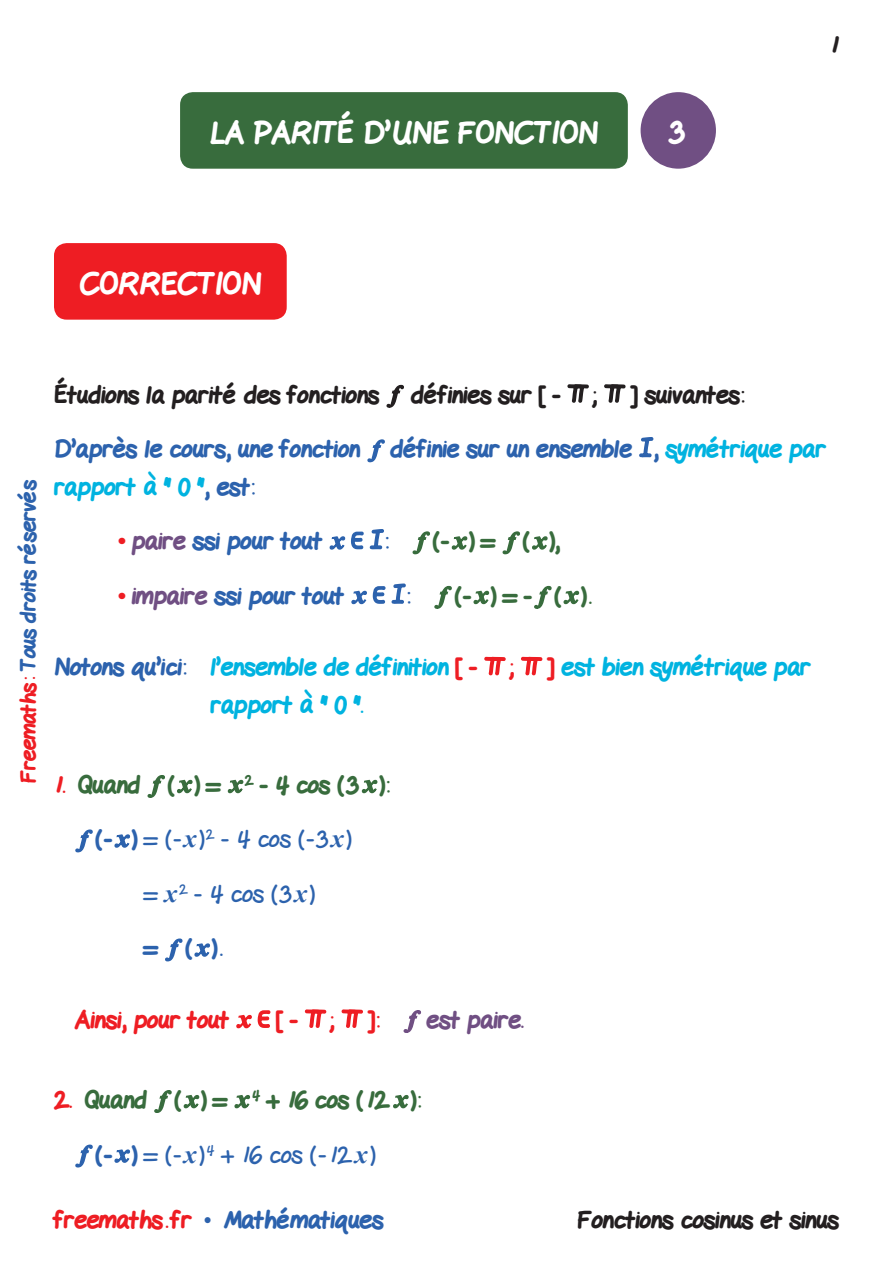
<style>
.page{position:relative;width:893px;height:1263px;background:#fff}
.page>*{position:absolute;margin:0;border:0;box-sizing:border-box;transform-origin:0 0}
.t1{font:800 30px "Gel Pen";color:#fff}
.t2{font:800 30px "Gel Pen";color:#fff}
.Texte-Cor{font:800 24px "Gel Pen";color:#2c62ad}
.Texte-Cor-2{font:800 24px "Gel Pen";color:#00b3e0}
.Sous_titre-Cor{font:800 24px "Gel Pen";color:#231f20}
.Texte-Cor-3{font:24px "Gel Pen";color:#2c62ad}
.Sous_titre-Cor-2{font:800 24px "Gel Pen";color:#386c3d}
.Texte-Cor-4{font:800 24px "Gel Pen";color:#ee1d23}
.Texte-Cor-5{font:800 24px "Gel Pen";color:#386c3d}
.Texte-Cor-6{font:800 24px "Gel Pen";color:#704f83}
.t3{font:800 21px "Gel Pen";letter-spacing:-.01em;color:#2c62ad}
.s1{color:#ee1d23}
.s2{color:#00b3e0}
.s3{color:#2c62ad}
.s4{font-family:"Times New Roman";font-weight:700;color:#ee1d23}
.s5{color:#704f83}
.s6{font-weight:800}
.s7{font-family:"Times New Roman";font-weight:700;font-style:italic;font-size:25.5px}
.s8{font-family:"Times New Roman";font-weight:400}
</style>
<div class="page">
<div style="left:54px;top:243px;width:233px;height:77px;background:#ee1d23;border-radius:13px"></div>
<svg style="left:386px;top:384px;width:18px;height:24px"></svg>
<svg style="left:567px;top:384px;width:22px;height:19px"></svg>
<svg style="left:604px;top:384px;width:22px;height:19px"></svg>
<svg style="left:367px;top:439px;width:18px;height:24px"></svg>
<svg style="left:639px;top:437px;width:15px;height:21px"></svg>
<svg style="left:329px;top:529px;width:55px;height:21px"></svg>
<svg style="left:412px;top:531px;width:18px;height:24px"></svg>
<svg style="left:451px;top:536px;width:17px;height:14px"></svg>
<svg style="left:502px;top:531px;width:18px;height:24px"></svg>
<svg style="left:532px;top:536px;width:16px;height:14px"></svg>
<svg style="left:351px;top:583px;width:55px;height:22px"></svg>
<svg style="left:434px;top:585px;width:18px;height:24px"></svg>
<svg style="left:473px;top:590px;width:17px;height:15px"></svg>
<svg style="left:534px;top:585px;width:18px;height:24px"></svg>
<svg style="left:563px;top:590px;width:17px;height:15px"></svg>
<svg style="left:484px;top:656px;width:22px;height:20px"></svg>
<svg style="left:521px;top:656px;width:22px;height:20px"></svg>
<svg style="left:147px;top:775px;width:18px;height:23px"></svg>
<svg style="left:177px;top:779px;width:16px;height:15px"></svg>
<svg style="left:227px;top:779px;width:17px;height:15px"></svg>
<svg style="left:361px;top:779px;width:17px;height:15px"></svg>
<svg style="left:75px;top:829px;width:18px;height:24px"></svg>
<svg style="left:114px;top:834px;width:17px;height:14px"></svg>
<svg style="left:165px;top:938px;width:18px;height:24px"></svg>
<svg style="left:194px;top:943px;width:16px;height:14px"></svg>
<svg style="left:236px;top:1010px;width:35px;height:19px"></svg>
<svg style="left:304px;top:1009px;width:23px;height:19px"></svg>
<svg style="left:341px;top:1009px;width:22px;height:19px"></svg>
<svg style="left:403px;top:1010px;width:18px;height:23px"></svg>
<svg style="left:154px;top:1090px;width:18px;height:23px"></svg>
<svg style="left:183px;top:1095px;width:17px;height:14px"></svg>
<svg style="left:234px;top:1095px;width:17px;height:14px"></svg>
<svg style="left:393px;top:1094px;width:16px;height:15px"></svg>
<svg style="left:75px;top:1144px;width:18px;height:24px"></svg>
<svg style="left:114px;top:1149px;width:17px;height:14px"></svg>
<div style="left:180px;top:92px;width:448px;height:77px;background:#386c3d;border-radius:13px"></div>
<div style="left:641px;top:92px;width:75px;height:77px;background:#704f83;border-radius:50%"></div>
<p class="t1" style="left:210px;top:108px;width:389px">LA PARITÉ D’UNE FONCTION</p>
<p class="t2" style="left:670px;top:107px;width:16px">3</p>
<p class="Sous_titre-Cor" style="left:830px;top:25px;width:10px">1</p>
<p class="t1" style="left:80px;top:259px;width:183px">CORRECTION</p>
<p class="t3" style="left:11px;top:783px;width:305px;rotate:-90deg"><span class="s1">Freemaths:</span> Tous droits réservés</p>
<p class="Sous_titre-Cor" style="left:54px;top:375px;width:327px">Étudions la parité des fonctions</p>
<p class="Sous_titre-Cor" style="left:411px;top:375px;width:151px">définies sur [ -</p>
<p class="Sous_titre-Cor" style="left:592px;top:375px;width:7px">;</p>
<p class="Sous_titre-Cor" style="left:633px;top:375px;width:113px">] suivantes:</p>
<p class="Texte-Cor" style="left:54px;top:429px;width:308px">D’après le cours, une fonction</p>
<p class="Texte-Cor" style="left:390px;top:429px;width:437px">définie sur un ensemble , <span class="s2">symétrique par</span></p>
<p class="Texte-Cor-2" style="left:54px;top:467px;width:202px">rapport à " 0 "<span class="s3">, est:</span></p>
<p class="Texte-Cor" style="left:118px;top:521px;width:206px"><span class="s4">•</span> <span class="s5">paire</span> ssi pour tout</p>
<p class="Texte-Cor" style="left:384px;top:521px;width:6px">:</p>
<p class="Texte-Cor-5" style="left:433px;top:521px;width:129px">(- )= ( ),</p>
<p class="Texte-Cor" style="left:118px;top:576px;width:228px"><span class="s4">•</span> <span class="s5">impaire</span> ssi pour tout</p>
<p class="Texte-Cor" style="left:406px;top:576px;width:6px">:</p>
<p class="Texte-Cor-5" style="left:454px;top:576px;width:139px">(- )= - ( ).</p>
<p class="Texte-Cor-2" style="left:54px;top:647px;width:425px"><span class="s3">Notons qu’ici:</span> l’ensemble de définition <span class="s1">[ -</span></p>
<p class="Texte-Cor-4" style="left:509px;top:647px;width:7px">;</p>
<p class="Texte-Cor-2" style="left:550px;top:647px;width:263px"><span class="s1">]</span> est bien symétrique par</p>
<p class="Texte-Cor-2" style="left:210px;top:685px;width:154px">rapport à " 0 ".</p>
<p class="Sous_titre-Cor-2" style="left:54px;top:765px;width:337px"><span class="s1">1.</span> Quand ( ) = <sup>2</sup> - 4 cos ( 3 ):</p>
<p class="Texte-Cor-3" style="left:95px;top:819px;width:258px"><span class="s6">(- )</span> = (-<span class="s7">x</span>)<sup>2</sup> - 4 cos (-3<span class="s7">x</span>)</p>
<p class="Texte-Cor-3" style="left:144px;top:874px;width:172px">= <span class="s7">x</span><sup>2</sup> - 4 cos (3<span class="s7">x</span>)</p>
<p class="Texte-Cor" style="left:144px;top:928px;width:80px">= ( ).</p>
<p class="Texte-Cor-4" style="left:75px;top:1000px;width:155px">Ainsi, pour tout</p>
<p class="Texte-Cor-4" style="left:276px;top:1000px;width:23px">[ -</p>
<p class="Texte-Cor-4" style="left:329px;top:1000px;width:7px">;</p>
<p class="Texte-Cor-4" style="left:370px;top:1000px;width:11px">]:</p>
<p class="Texte-Cor-6" style="left:427px;top:1000px;width:98px">est paire.</p>
<p class="Sous_titre-Cor-2" style="left:54px;top:1080px;width:368px"><span class="s1">2.</span> Quand ( ) = <sup>4</sup> + 16 cos (12 ):</p>
<p class="Texte-Cor-3" style="left:95px;top:1134px;width:281px"><span class="s6">(- )</span> = (-<span class="s7">x</span>)<sup>4</sup> + 16 cos (-12<span class="s7">x</span>)</p>
<p class="Texte-Cor" style="left:54px;top:1200px;width:331px"><span class="s1">freemaths . fr</span> <span class="s8">•</span> Mathématiques</p>
<p class="Sous_titre-Cor" style="left:577px;top:1200px;width:263px">Fonctions cosinus et sinus</p>
</div>
